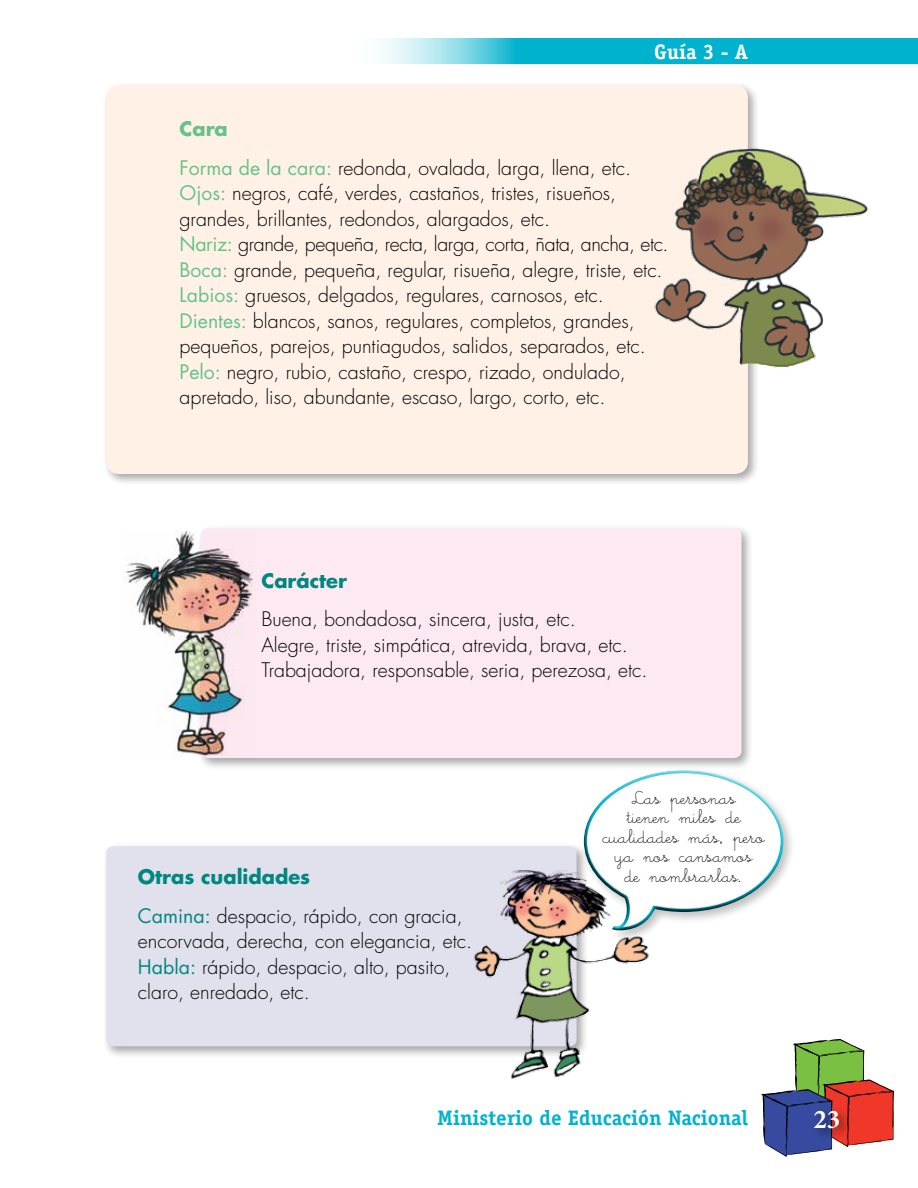
<style>
.page{position:relative;width:918px;height:1188px;background:#fff}
.page>*{position:absolute;margin:0;border:0;box-sizing:border-box;transform-origin:0 0}
.t1{font:700 27px "Minion Pro";color:#fff}
.t2{font:700 21px "Officina Serif Std";color:#00b2cd}
.t3{font:700 21px "Officina Serif Std";color:#fff}
.t4{font:300 19.5px/25.5px "Futura";color:#000}
.t5{font:19.5px/19.5px "Little Days";color:#000;text-align:center}
.t6{font:700 19.5px "Futura";color:#00877e}
.s1{font-weight:700;color:#67c18c}
.s2{font-weight:400;color:#67c18c}
.s3{font-weight:700;color:#00877e}
.s4{font-weight:400;color:#00877e}
</style>
<div class="page">
<svg style="left:381px;top:38px;width:537px;height:26px;background:#26bdd4"></svg>
<div style="left:102px;top:842px;width:487px;height:217px;background:#000;opacity:.35"></div>
<div style="left:106px;top:846px;width:471px;height:200px;background:#e1e0ed;border-radius:7px"></div>
<div style="left:197px;top:524px;width:557px;height:246px;background:#000;opacity:.35"></div>
<div style="left:201px;top:528px;width:541px;height:230px;background:#fde9f1;border-radius:8px"></div>
<div style="left:102px;top:81px;width:659px;height:406px;background:#000;opacity:.35"></div>
<div style="left:106px;top:85px;width:642px;height:389px;background:#fff1e6;border-radius:13px"></div>
<img style="left:124px;top:531px;width:132px;height:228px">
<div style="left:580px;top:766px;width:216px;height:177px;background:#000;opacity:.25"></div>
<div style="left:583px;top:802px;width:199px;height:129px;background:#000;opacity:.75"></div>
<img style="left:654px;top:137px;width:215px;height:241px">
<img style="left:470px;top:854px;width:183px;height:225px">
<svg style="left:761px;top:1039px;width:133px;height:118px"></svg>
<div style="left:811px;top:1107px;width:40px;height:33px;background:#000;opacity:.55"></div>
<p class="t3" style="left:654px;top:38px;width:95px">Guía 3 - A</p>
<p class="t4" style="left:180px;top:111px;width:453px;line-height:38.2px"><span class="s1">Cara<br></span><span class="s2">Forma de la cara:</span> redonda, ovalada, larga, llena, etc.</p>
<p class="t4" style="left:180px;top:181px;width:491px"><span class="s2">Ojos:</span> negros, café, verdes, castaños, tristes, risueños, grandes, brillantes, redondos, alargados, etc.<br><span class="s2">Nariz:</span> grande, pequeña, recta, larga, corta, ñata, ancha, etc.<br><span class="s2">Boca:</span> grande, pequeña, regular, risueña, alegre, triste, etc.<br><span class="s2">Labios:</span> gruesos, delgados, regulares, carnosos, etc.<br><span class="s2">Dientes:</span> blancos, sanos, regulares, completos, grandes, pequeños, parejos, puntiagudos, salidos, separados, etc.<br><span class="s2">Pelo:</span> negro, rubio, castaño, crespo, rizado, ondulado, apretado, liso, abundante, escaso, largo, corto, etc.</p>
<p class="t6" style="left:261px;top:567px;width:87px">Carácter</p>
<p class="t4" style="left:261px;top:607px;width:387px">Buena, bondadosa, sincera, justa, etc.<br>Alegre, triste, simpática, atrevida, brava, etc.<br>Trabajadora, responsable, seria, perezosa, etc.</p>
<p class="t4" style="left:138px;top:859px;width:326px;line-height:38.2px"><span class="s3">Otras cualidades<br></span><span class="s4">Camina:</span> despacio, rápido, con gracia,</p>
<p class="t4" style="left:138px;top:929px;width:336px">encorvada, derecha, con elegancia, etc.<br><span class="s4">Habla:</span> rápido, despacio, alto, pasito, claro, enredado, etc.</p>
<p class="t5" style="left:603px;top:791px;width:164px">Las personas<br>tienen miles de cualidades más, pero ya nos cansamos<br>de nombrarlas.</p>
<p class="t2" style="left:437px;top:1105px;width:312px">Ministerio de Educación Nacional</p>
<h1 class="t1" style="left:813px;top:1100px;width:28px">23</h1>
</div>
